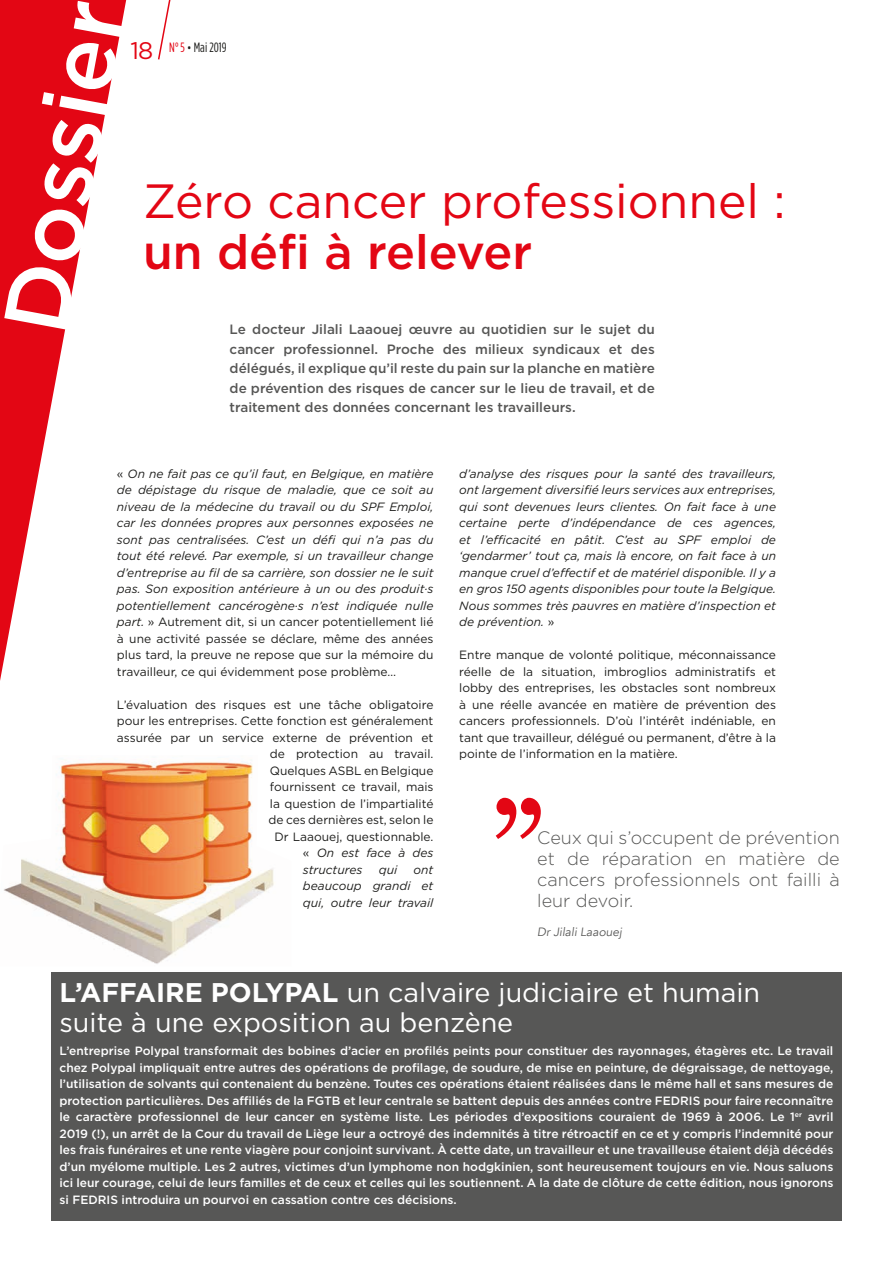
<style>
.page{position:relative;width:893px;height:1263px;background:#fff}
.page>*{position:absolute;margin:0;border:0;box-sizing:border-box;transform-origin:0 0}
.t1{font:148.95px "Century Schoolbook";color:#e30614}
.t2{font:500 90px "Gotham";color:#fff}
.t3{font:48px "Gotham";color:#e30614}
.t4{font:500 48px "Gotham";color:#e30614}
.t5{font:27px/30px "Gotham";color:#fff}
.t6{font:300 18px/21px "Gotham";color:#575756;text-align:justify}
.t7{font:500 13.5px/19.5px "Gotham";color:#575756;text-align:justify}
.t8{font:13.5px "Gotham Condensed";color:#1d1d1b}
.t9{font:500 12px/16.5px "Gotham";color:#fff;text-align:justify}
.t10{font:italic 12px/16.5px "Gotham";color:#1d1d1b;text-align:justify}
.t11{font:12px/16.5px "Gotham";color:#1d1d1b;text-align:justify}
.t12{font:italic 12px "Avenir";color:#575756}
.s1{font-family:"Gotham";font-size:24px;color:#e30614}
.s2{color:#e30614}
.s3{font-size:12.15px}
.s4{font-style:normal}
.s5{font-weight:700}
</style>
<div class="page">
<div style="left:51px;top:972px;width:791px;height:248px;background:#575756"></div>
<img style="left:4px;top:761px;width:270px;height:203px">
<svg style="left:0;top:0;width:130px;height:796px"></svg>
<svg style="left:158px;top:0;width:13px;height:60px"></svg>
<h2 class="t2" style="left:-23px;top:322px;width:338px;rotate:-80deg">Dossier</h2>
<p class="t8" style="left:131px;top:40px;width:98px"><span class="s1">18</span> <span class="s2">N° 5</span> <span class="s3">•</span> Mai 2019</p>
<h3 class="t3" style="left:143px;top:171px;width:644px">Zéro cancer professionnel :</h3>
<h3 class="t4" style="left:143px;top:221px;width:391px">un défi à relever</h3>
<p class="t7" style="left:230px;top:319px;width:427px">Le docteur Jilali Laaouej œuvre au quotidien sur le sujet du cancer professionnel. Proche des milieux syndicaux et des délégués, il explique qu’il reste du pain sur la planche en matière de prévention des risques de cancer sur le lieu de travail, et de traitement des données concernant les travailleurs.</p>
<p class="t10" style="left:117px;top:465px;width:318px"><span class="s4">«</span> On ne fait pas ce qu’il faut, en Belgique, en matière de dépistage du risque de maladie, que ce soit au niveau de la médecine du travail ou du SPF Emploi, car les données propres aux personnes exposées ne sont pas centralisées. C’est un défi qui n’a pas du tout été relevé. Par exemple, si un travailleur change d’entreprise au fil de sa carrière, son dossier ne le suit pas. Son exposition antérieure à un ou des produit·s potentiellement cancérogène·s n’est indiquée nulle part. <span class="s4">» Autrement dit, si un cancer potentiellement lié à une activité passée se déclare, même des années plus tard, la preuve ne repose que sur la mémoire du travailleur, ce qui évidemment pose problème…</span></p>
<p class="t11" style="left:117px;top:696px;width:318px">L’évaluation des risques est une tâche obligatoire</p>
<p class="t11" style="left:117px;top:712px;width:318px">pour les entreprises. Cette fonction est généralement</p>
<p class="t11" style="left:117px;top:729px;width:318px">assurée par un service externe de prévention et</p>
<p class="t11" style="left:270px;top:745px;width:165px">de protection au travail.</p>
<p class="t11" style="left:270px;top:762px;width:165px">Quelques ASBL en Belgique</p>
<p class="t11" style="left:270px;top:778px;width:165px">fournissent ce travail, mais</p>
<p class="t11" style="left:270px;top:795px;width:165px">la question de l’impartialité</p>
<p class="t11" style="left:268px;top:811px;width:167px">de ces dernières est, selon le</p>
<p class="t11" style="left:274px;top:828px;width:161px">Dr Laaouej, questionnable.</p>
<p class="t10" style="left:303px;top:844px;width:132px"><span class="s4">«</span> On est face à des</p>
<p class="t10" style="left:303px;top:861px;width:61px">structures</p>
<p class="t10" style="left:379px;top:861px;width:20px">qui</p>
<p class="t10" style="left:303px;top:861px;width:132px;text-indent:111px">ont beaucoup grandi et qui, outre leur travail</p>
<p class="t10" style="left:459px;top:465px;width:318px">d’analyse des risques pour la santé des travailleurs, ont largement diversifié leurs services aux entreprises, qui sont devenues leurs clientes. On fait face à une certaine perte d’indépendance de ces agences, et l’efficacité en pâtit. C’est au SPF emploi de ‘gendarmer’ tout ça, mais là encore, on fait face à un manque cruel d’effectif et de matériel disponible. Il y a en gros 150 agents disponibles pour toute la Belgique.<br>Nous sommes très pauvres en matière d’inspection et de prévention. <span class="s4">»</span></p>
<p class="t11" style="left:459px;top:646px;width:318px">Entre manque de volonté politique, méconnaissance réelle de la situation, imbroglios administratifs et lobby des entreprises, les obstacles sont nombreux à une réelle avancée en matière de prévention des cancers professionnels. D’où l’intérêt indéniable, en tant que travailleur, délégué ou permanent, d’être à la pointe de l’information en la matière.</p>
<h1 class="t1" style="left:491px;top:729px;width:56px">’’</h1>
<h3 class="t6" style="left:537px;top:827px;width:304px">Ceux qui s’occupent de prévention et de réparation en matière de cancers professionnels ont failli à leur devoir.</h3>
<p class="t12" style="left:537px;top:925px;width:86px">Dr Jilali Laaouej</p>
<h3 class="t5" style="left:60px;top:977px;width:702px"><span class="s5">L’AFFAIRE POLYPAL</span> un calvaire judiciaire et humain suite à une exposition au benzène</h3>
<p class="t9" style="left:60px;top:1042px;width:775px">L’entreprise Polypal transformait des bobines d’acier en profilés peints pour constituer des rayonnages, étagères etc. Le travail chez Polypal impliquait entre autres des opérations de profilage, de soudure, de mise en peinture, de dégraissage, de nettoyage, l’utilisation de solvants qui contenaient du benzène. Toutes ces opérations étaient réalisées dans le même hall et sans mesures de protection particulières. Des affiliés de la FGTB et leur centrale se battent depuis des années contre FEDRIS pour faire reconnaître le caractère professionnel de leur cancer en système liste. Les périodes d’expositions couraient de 1969 à 2006. Le 1<sup>er</sup> avril 2019 (!), un arrêt de la Cour du travail de Liège leur a octroyé des indemnités à titre rétroactif en ce et y compris l’indemnité pour les frais funéraires et une rente viagère pour conjoint survivant. À cette date, un travailleur et une travailleuse étaient déjà décédés d’un myélome multiple. Les 2 autres, victimes d’un lymphome non hodgkinien, sont heureusement toujours en vie. Nous saluons ici leur courage, celui de leurs familles et de ceux et celles qui les soutiennent. A la date de clôture de cette édition, nous ignorons si FEDRIS introduira un pourvoi en cassation contre ces décisions.</p>
</div>
